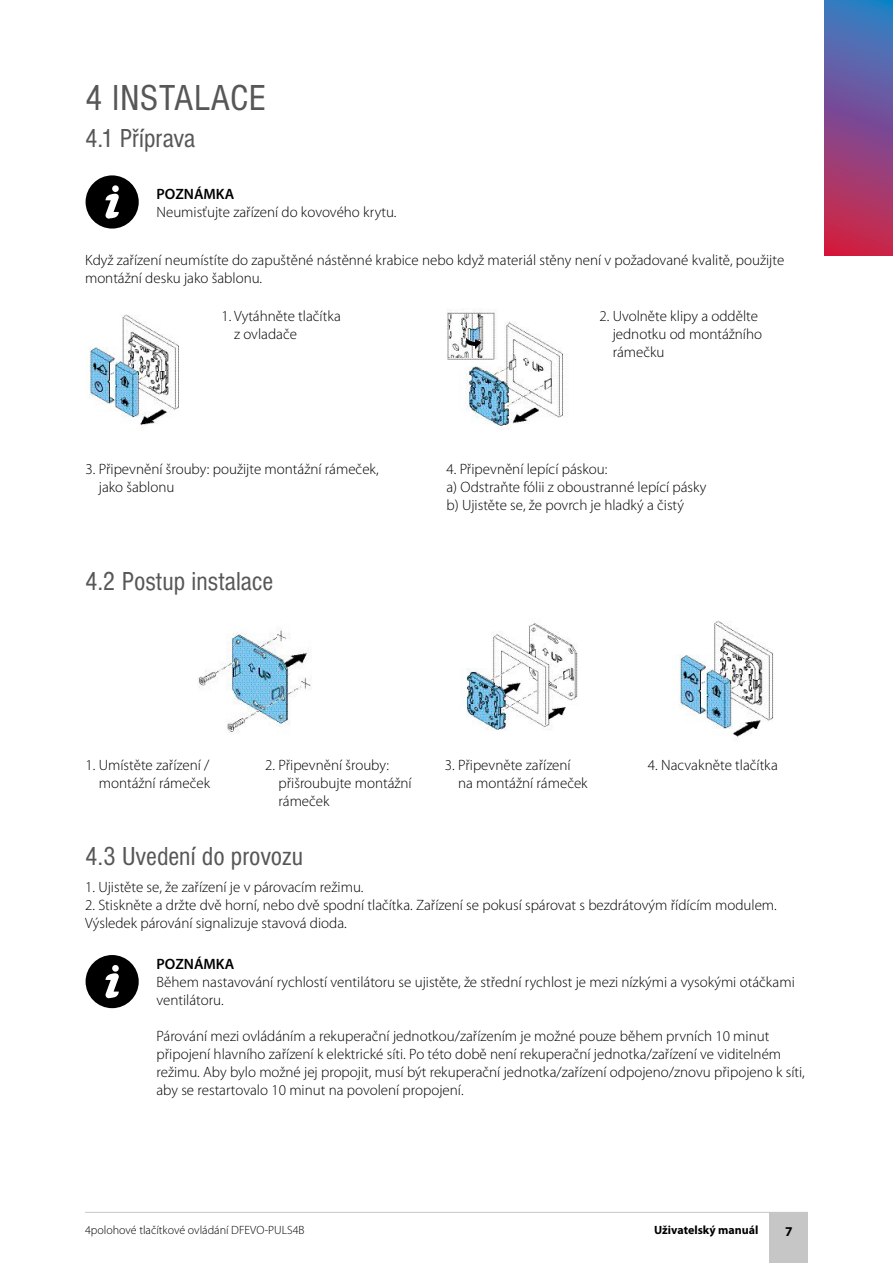
<style>
.page{position:relative;width:893px;height:1263px;background:#fff}
.page>*{position:absolute;margin:0;border:0;box-sizing:border-box;transform-origin:0 0}
.t1{font:condensed 37.5px "Nimbus Sans DOT";letter-spacing:.015em;color:#575756}
.t2{font:condensed 27px "Nimbus Sans DOT";color:#575756}
.t3{font:300 15px/18px "Myriad Pro";color:#000}
.t4{font:600 15px "Myriad Pro";color:#000}
.t5{font:700 13.5px "Myriad Pro";color:#000}
.t6{font:300 12px "Myriad Pro";color:#000}
.t7{font:700 12px "Myriad Pro";color:#000}
</style>
<div class="page">
<div style="left:770px;top:1213px;width:38px;height:50px;background:#c6c6c6"></div>
<hr style="left:85px;top:1212px;width:723px;height:1px;background:#c6c6c6">
<div style="left:825px;top:0;width:68px;height:255px;background:linear-gradient(to bottom,#317ccd,#d21e48)"></div>
<svg style="left:86px;top:175px;width:53px;height:54px"></svg>
<svg style="left:86px;top:955px;width:53px;height:53px"></svg>
<img style="left:85px;top:314px;width:94px;height:112px">
<img style="left:447px;top:310px;width:116px;height:119px">
<img style="left:197px;top:628px;width:115px;height:105px">
<img style="left:464px;top:623px;width:114px;height:107px">
<img style="left:675px;top:620px;width:99px;height:117px">
<h1 class="t1" style="left:85px;top:78px;width:182px">4 INSTALACE</h1>
<h2 class="t2" style="left:85px;top:124px;width:112px">4.1 Příprava</h2>
<p class="t4" style="left:156px;top:184px;width:79px">POZNÁMKA</p>
<p class="t3" style="left:156px;top:202px;width:241px">Neumisťujte zařízení do kovového krytu.</p>
<p class="t3" style="left:85px;top:251px;width:701px">Když zařízení neumístíte do zapuštěné nástěnné krabice nebo když materiál stěny není v požadované kvalitě, použijte montážní desku jako šablonu.</p>
<p class="t3" style="left:234px;top:307px;width:108px;text-indent:-13px">1. Vytáhněte tlačítka z ovladače</p>
<p class="t3" style="left:613px;top:307px;width:151px;text-indent:-13px">2. Uvolněte klipy a oddělte jednotku od montážního rámečku</p>
<p class="t3" style="left:99px;top:460px;width:282px;text-indent:-13px">3. Připevnění šrouby: použijte montážní rámeček, jako šablonu</p>
<h2 class="t2" style="left:85px;top:567px;width:190px">4.2 Postup instalace</h2>
<p class="t3" style="left:446px;top:460px;width:261px">4. Připevnění lepící páskou:<br>a) Odstraňte fólii z oboustranné lepící pásky b) Ujistěte se, že povrch je hladký a čistý</p>
<p class="t3" style="left:86px;top:755px;width:126px;text-align:right">1. Umístěte zařízení / montážní rámeček</p>
<p class="t3" style="left:278px;top:755px;width:135px;text-indent:-13px">2. Připevnění šrouby: přišroubujte montážní rámeček</p>
<p class="t3" style="left:458px;top:755px;width:131px;text-indent:-13px">3. Připevněte zařízení na montážní rámeček</p>
<p class="t3" style="left:648px;top:755px;width:131px">4. Nacvakněte tlačítka</p>
<h2 class="t2" style="left:85px;top:842px;width:219px">4.3 Uvedení do provozu</h2>
<p class="t3" style="left:85px;top:878px;width:280px">1. Ujistěte se, že zařízení je v párovacím režimu.</p>
<p class="t3" style="left:85px;top:896px;width:693px">2. Stiskněte a držte dvě horní, nebo dvě spodní tlačítka. Zařízení se pokusí spárovat s bezdrátovým řídícím modulem.<br>Výsledek párování signalizuje stavová dioda.</p>
<p class="t4" style="left:156px;top:954px;width:79px">POZNÁMKA</p>
<p class="t3" style="left:156px;top:972px;width:640px">Během nastavování rychlostí ventilátoru se ujistěte, že střední rychlost je mezi nízkými a vysokými otáčkami ventilátoru.</p>
<p class="t3" style="left:156px;top:1026px;width:650px">Párování mezi ovládáním a rekuperační jednotkou/zařízením je možné pouze během prvních 10 minut připojení hlavního zařízení k elektrické síti. Po této době není rekuperační jednotka/zařízení ve viditelném režimu. Aby bylo možné jej propojit, musí být rekuperační jednotka/zařízení odpojeno/znovu připojeno k síti, aby se restartovalo 10 minut na povolení propojení.</p>
<p class="t6" style="left:85px;top:1223px;width:221px">4polohové tlačítkové ovládání DFEVO-PULS4B</p>
<p class="t7" style="left:654px;top:1222px;width:106px">Uživatelský manuál</p>
<p class="t5" style="left:785px;top:1223px;width:9px">7</p>
</div>
